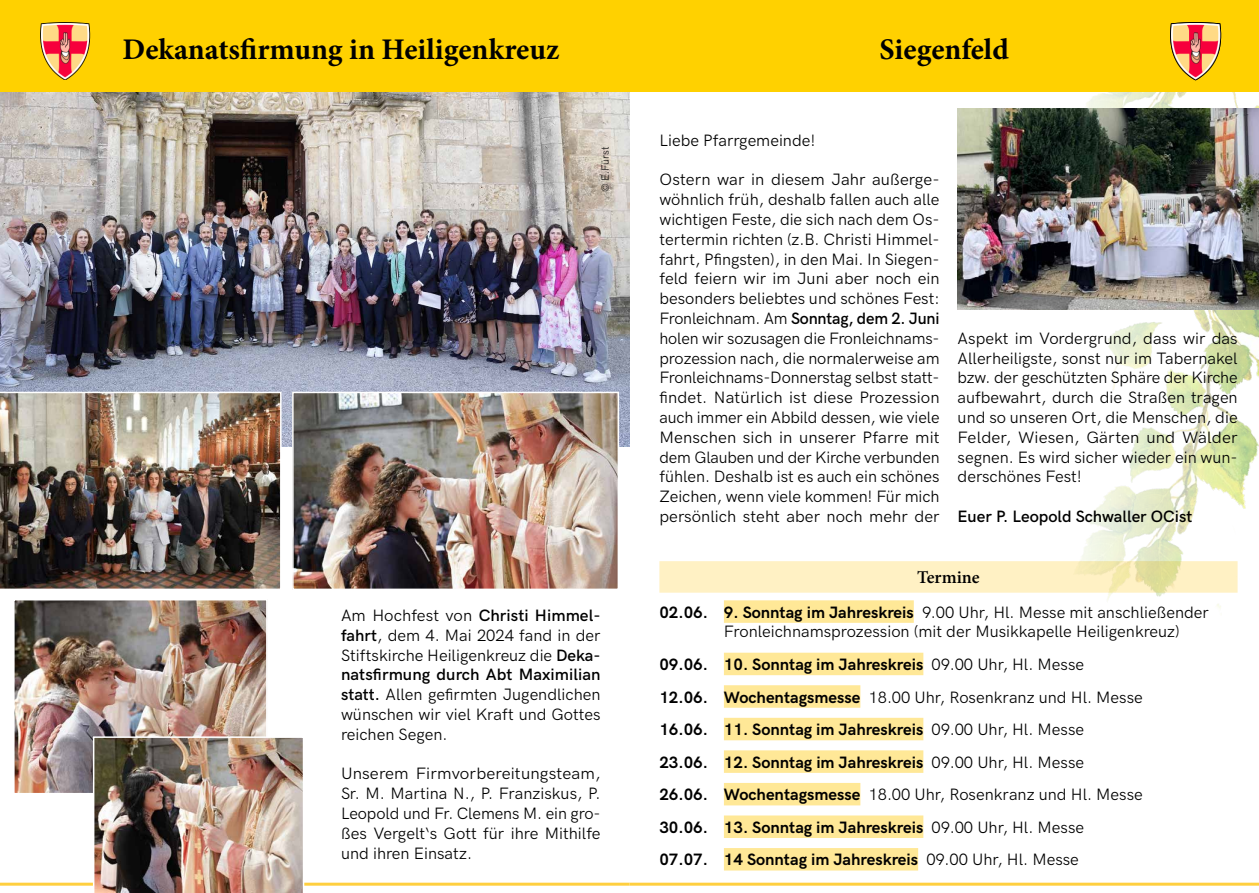
<style>
.page{position:relative;width:1259px;height:893px;background:#fff}
.page>*{position:absolute;margin:0;border:0;box-sizing:border-box;transform-origin:0 0}
.t1{font:700 30px "Minion Pro";color:#000}
.t2{font:600 18px "Minion Pro";color:#000}
.t3{font:16.5px/19.8px "HK Grotesk";color:#000;text-align:justify}
.t4{font:700 16.5px/32.5px "HK Grotesk";color:#000}
.t5{font:600 16.5px "HK Grotesk";color:#000}
.t6{font:10.5px "HK Grotesk";letter-spacing:-.01em;color:#000}
.s1{font-weight:600}
.s2{font-weight:700}
.s3{font-weight:400}
</style>
<div class="page">
<div style="left:0;top:0;width:629px;height:91px;background:#ffd100"></div>
<div style="left:629px;top:0;width:630px;height:91px;background:#ffd100"></div>
<img style="left:40px;top:23px;width:50px;height:56px">
<hr style="left:0;top:883px;width:629px;height:3px;background:#ffcf3f">
<hr style="left:629px;top:883px;width:630px;height:3px;background:#ffcf3f">
<img style="left:1053px;top:92px;width:206px;height:516px">
<img style="left:1171px;top:23px;width:50px;height:58px">
<div style="left:659px;top:561px;width:578px;height:32px;background:#fff1c4"></div>
<div style="left:724px;top:600px;width:190px;height:23px;background:#ffe897"></div>
<div style="left:724px;top:653px;width:199px;height:22px;background:#ffe897"></div>
<div style="left:724px;top:685px;width:136px;height:23px;background:#ffe897"></div>
<div style="left:724px;top:718px;width:199px;height:22px;background:#ffe897"></div>
<div style="left:724px;top:750px;width:199px;height:23px;background:#ffe897"></div>
<div style="left:724px;top:783px;width:136px;height:22px;background:#ffe897"></div>
<div style="left:724px;top:815px;width:199px;height:23px;background:#ffe897"></div>
<div style="left:724px;top:848px;width:194px;height:22px;background:#ffe897"></div>
<img style="left:0;top:92px;width:629px;height:354px">
<img style="left:295px;top:395px;width:321px;height:192px">
<div style="left:292px;top:392px;width:327px;height:198px;border:2px solid #fff"></div>
<img style="left:0;top:392px;width:281px;height:197px">
<img style="left:16px;top:602px;width:249px;height:190px">
<div style="left:13px;top:599px;width:255px;height:196px;border:2px solid #fff"></div>
<img style="left:93px;top:736px;width:211px;height:157px">
<img style="left:957px;top:109px;width:302px;height:201px">
<h1 class="t1" style="left:122px;top:29px;width:438px">Dekanatsfirmung in Heiligenkreuz</h1>
<h1 class="t1" style="left:879px;top:29px;width:131px">Siegenfeld</h1>
<p class="t6" style="left:597px;top:192px;width:47px;rotate:-90deg">© E.Fürst</p>
<p class="t3" style="left:341px;top:604px;width:261px">Am Hochfest von <span class="s1">Christi Himmel&shy;fahrt</span>, dem 4. Mai 2024 fand in der Stiftskirche Heiligenkreuz die <span class="s1">Deka&shy;natsfirmung durch Abt Maximilian statt.</span> Allen gefirmten Jugendlichen wünschen wir viel Kraft und Gottes reichen Segen.</p>
<p class="t3" style="left:341px;top:763px;width:261px">Unserem Firmvorbereitungsteam, Sr. M. Martina N., P. Franziskus, P.<br>Leopold und Fr. Clemens M. ein gro&shy;ßes Vergelt‘s Gott für ihre Mithilfe und ihren Einsatz.</p>
<p class="t3" style="left:659px;top:129px;width:157px">Liebe Pfarrgemeinde!</p>
<p class="t3" style="left:659px;top:169px;width:282px">Ostern war in diesem Jahr außerge&shy;wöhnlich früh, deshalb fallen auch alle wichtigen Feste, die sich nach dem Os&shy;tertermin richten (z.B. Christi Himmel&shy;fahrt, Pfingsten), in den Mai. In Siegen&shy;feld feiern wir im Juni aber noch ein besonders beliebtes und schönes Fest:<br>Fronleichnam. Am <span class="s1">Sonntag, dem 2. Juni </span>holen wir sozusagen die Fronleichnams&shy;prozession nach, die normalerweise am Fronleichnams-Donnerstag selbst statt&shy;findet. Natürlich ist diese Prozession auch immer ein Abbild dessen, wie viele Menschen sich in unserer Pfarre mit dem Glauben und der Kirche verbunden fühlen. Deshalb ist es auch ein schönes Zeichen, wenn viele kommen! Für mich persönlich steht aber noch mehr der</p>
<p class="t3" style="left:957px;top:327px;width:282px">Aspekt im Vordergrund, dass wir das Allerheiligste, sonst nur im Tabernakel bzw. der geschützten Sphäre der Kirche aufbewahrt, durch die Straßen tragen und so unseren Ort, die Menschen, die Felder, Wiesen, Gärten und Wälder segnen. Es wird sicher wieder ein wun&shy;derschönes Fest!</p>
<p class="t5" style="left:957px;top:504px;width:236px">Euer P. Leopold Schwaller OCist</p>
<p class="t2" style="left:917px;top:565px;width:64px">Termine</p>
<p class="t3" style="left:724px;top:601px;width:486px;text-indent:-64px"><span class="s2">02.06. 9. Sonntag im Jahreskreis</span> 9.00 Uhr, Hl. Messe mit anschließender<br>Fronleichnamsprozession (mit der Musikkapelle Heiligenkreuz)</p>
<p class="t4" style="left:659px;top:647px;width:485px">09.06. 10. Sonntag im Jahreskreis <span class="s3">09.00 Uhr, Hl. Messe<br></span>12.06. Wochentagsmesse <span class="s3">18.00 Uhr, Rosenkranz und Hl. Messe </span>16.06. 11. Sonntag im Jahreskreis <span class="s3">09.00 Uhr, Hl. Messe<br></span>23.06. 12. Sonntag im Jahreskreis <span class="s3">09.00 Uhr, Hl. Messe<br></span>26.06. Wochentagsmesse <span class="s3">18.00 Uhr, Rosenkranz und Hl. Messe </span>30.06. 13. Sonntag im Jahreskreis <span class="s3">09.00 Uhr, Hl. Messe<br></span>07.07. 14 Sonntag im Jahreskreis <span class="s3">09.00 Uhr, Hl. Messe</span></p>
</div>
